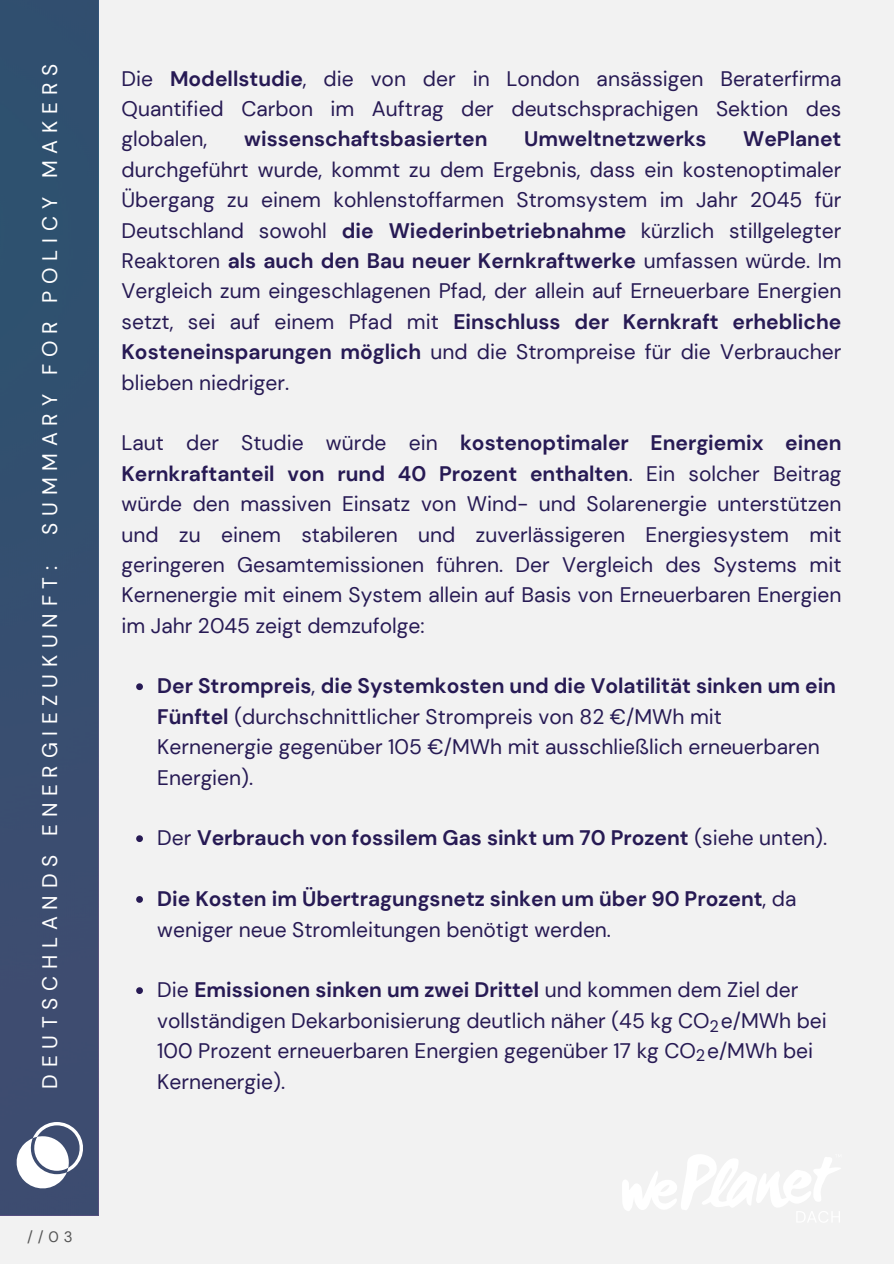
<style>
.page{position:relative;width:894px;height:1264px;background:#fff}
.page>*{position:absolute;margin:0;border:0;box-sizing:border-box;transform-origin:0 0}
.t1{font:21px/30.3px "DM Sans";color:#271a54;text-align:justify}
.t2{font:700 21px/30.3px "DM Sans";color:#271a54}
.t3{font:21px "DM Sans";letter-spacing:.32em;color:#fff}
.t4{font:16.5px "DM Sans";color:#271a54}
.t5{font:15px "DM Sans";color:#545454}
.s1{font-weight:700}
.s2{font-weight:400}
</style>
<div class="page">
<div style="left:0;top:0;width:893px;height:1263px;background:#f2f2f2"></div>
<svg style="left:622px;top:1154px;width:219px;height:68px"></svg>
<svg style="left:136px;top:683px;width:7px;height:7px"></svg>
<svg style="left:136px;top:835px;width:7px;height:7px"></svg>
<svg style="left:136px;top:896px;width:7px;height:6px"></svg>
<svg style="left:136px;top:987px;width:7px;height:7px"></svg>
<div style="left:0;top:0;width:99px;height:1215px;background:#354e70"></div>
<svg style="left:17px;top:1122px;width:66px;height:66px"></svg>
<h2 class="t3" style="left:36px;top:534px;width:472px;rotate:-90deg">SUMMARY FOR POLICY MAKERS</h2>
<h2 class="t3" style="left:36px;top:1088px;width:524px;rotate:-90deg">DEUTSCHLANDS ENERGIEZUKUNFT:</h2>
<p class="t1" style="left:121px;top:63px;width:721px">Die <span class="s1">Modellstudie</span>, die von der in London ansässigen Beraterfirma Quantified Carbon im Auftrag der deutschsprachigen Sektion des globalen,</p>
<p class="t1" style="left:121px;top:124px;width:721px;text-indent:621px"><span class="s1">WePlanet </span>durchgeführt wurde, kommt zu dem Ergebnis, dass ein kostenoptimaler Übergang zu einem kohlenstoffarmen Stromsystem im Jahr 2045 für Deutschland sowohl <span class="s1">die Wiederinbetriebnahme</span> kürzlich stillgelegter Reaktoren <span class="s1">als auch den Bau neuer Kernkraftwerke</span> umfassen würde. Im Vergleich zum eingeschlagenen Pfad, der allein auf Erneuerbare Energien setzt, sei auf einem Pfad mit <span class="s1">Einschluss der Kernkraft erhebliche Kosteneinsparungen möglich</span> und die Strompreise für die Verbraucher blieben niedriger.</p>
<p class="t2" style="left:244px;top:124px;width:245px">wissenschaftsbasierten</p>
<p class="t2" style="left:524px;top:124px;width:184px">Umweltnetzwerks</p>
<h1 class="t1" style="left:121px;top:428px;width:721px">Laut der Studie würde ein <span class="s1">kostenoptimaler Energiemix einen Kernkraftanteil von rund 40 Prozent enthalten</span>. Ein solcher Beitrag würde den massiven Einsatz von Wind- und Solarenergie unterstützen und zu einem stabileren und zuverlässigeren Energiesystem mit geringeren Gesamtemissionen führen. Der Vergleich des Systems mit Kernenergie mit einem System allein auf Basis von Erneuerbaren Energien im Jahr 2045 zeigt demzufolge:</h1>
<p class="t1" style="left:157px;top:671px;width:680px;text-align:left"><span class="s1">Der Strompreis</span>, <span class="s1">die Systemkosten und die Volatilität sinken um ein Fünftel</span> (durchschnittlicher Strompreis von 82 €/MWh mit Kernenergie gegenüber 105 €/MWh mit ausschließlich erneuerbaren Energien).</p>
<h2 class="t2" style="left:157px;top:823px;width:671px"><span class="s2">Der</span> Verbrauch von fossilem Gas sinkt um 70 Prozent <span class="s2">(siehe unten).</span></h2>
<h2 class="t2" style="left:157px;top:883px;width:640px">Die Kosten im Übertragungsnetz sinken um über 90 Prozent<span class="s2">, da weniger neue Stromleitungen benötigt werden.</span></h2>
<h2 class="t1" style="left:157px;top:975px;width:671px;text-align:left">Die <span class="s1">Emissionen sinken um zwei Drittel</span> und kommen dem Ziel der vollständigen Dekarbonisierung deutlich näher (45 kg CO e/MWh bei<br>100 Prozent erneuerbaren Energien gegenüber 17 kg CO e/MWh bei</h2>
<p class="t4" style="left:709px;top:1015px;width:11px">2</p>
<h2 class="t4" style="left:695px;top:1044px;width:11px">2</h2>
<h2 class="t1" style="left:157px;top:1066px;width:129px">Kernenergie).</h2>
<p class="t5" style="left:27px;top:1227px;width:47px">//03</p>
</div>
